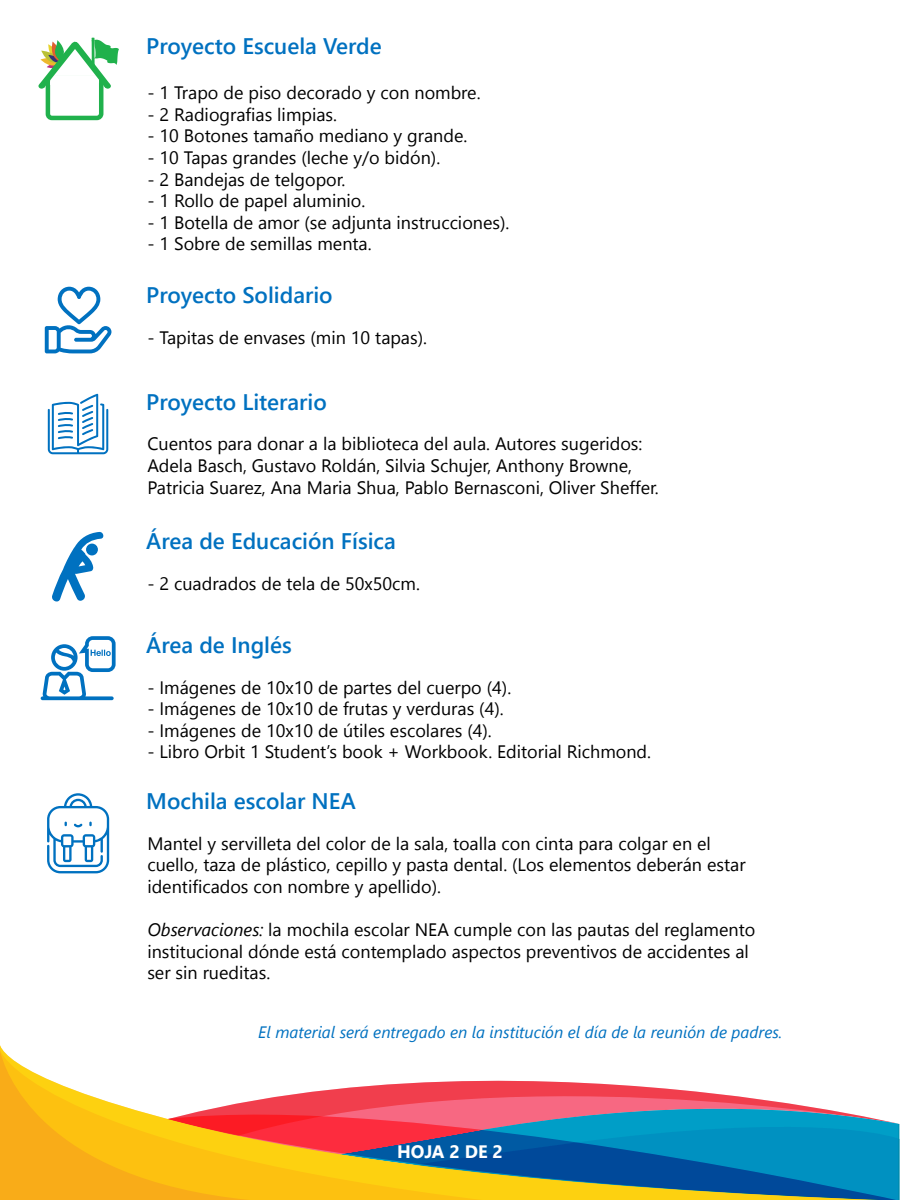
<style>
.page{position:relative;width:900px;height:1200px;background:#fff}
.page>*{position:absolute;margin:0;border:0;box-sizing:border-box;transform-origin:0 0}
.t1{font:600 22.5px "Segoe UI";color:#0071c0}
.t2{font:18px/21.6px "Segoe UI";color:#000}
.t3{font:700 18px "Segoe UI";letter-spacing:-.005em;color:#fff}
.t4{font:italic 16.5px "Segoe UI";color:#0071c0}
.s1{font-style:italic}
</style>
<div class="page">
<svg style="left:0;top:1045px;width:898px;height:155px"></svg>
<svg style="left:0;top:1051px;width:497px;height:149px"></svg>
<div style="left:46px;top:76px;width:57px;height:44px;border:4px solid #20b14c;border-radius:4px"></div>
<svg style="left:38px;top:38px;width:81px;height:79px"></svg>
<svg style="left:45px;top:287px;width:66px;height:66px"></svg>
<svg style="left:48px;top:394px;width:60px;height:60px"></svg>
<svg style="left:52px;top:532px;width:52px;height:70px"></svg>
<div style="left:86px;top:544px;width:12px;height:11px;background:#0071c0;border-radius:50%"></div>
<svg style="left:41px;top:636px;width:75px;height:64px"></svg>
<svg style="left:47px;top:793px;width:62px;height:80px"></svg>
<p class="t1" style="left:146px;top:28px;width:237px">Proyecto Escuela Verde</p>
<p class="t2" style="left:147px;top:82px;width:335px">- 1 Trapo de piso decorado y con nombre.</p>
<p class="t2" style="left:147px;top:103px;width:191px">- 2 Radiografias limpias.</p>
<p class="t2" style="left:147px;top:125px;width:322px">- 10 Botones tamaño mediano y grande.</p>
<p class="t2" style="left:147px;top:146px;width:294px">- 10 Tapas grandes (leche y/o bidón).</p>
<p class="t2" style="left:147px;top:168px;width:200px">- 2 Bandejas de telgopor.</p>
<p class="t2" style="left:147px;top:190px;width:220px">- 1 Rollo de papel aluminio.</p>
<p class="t2" style="left:147px;top:211px;width:364px">- 1 Botella de amor (se adjunta instrucciones).</p>
<p class="t2" style="left:147px;top:233px;width:226px">- 1 Sobre de semillas menta.</p>
<p class="t1" style="left:146px;top:277px;width:188px">Proyecto Solidario</p>
<p class="t2" style="left:147px;top:326px;width:281px">- Tapitas de envases (min 10 tapas).</p>
<p class="t1" style="left:146px;top:384px;width:182px">Proyecto Literario</p>
<p class="t2" style="left:147px;top:433px;width:513px">Cuentos para donar a la biblioteca del aula. Autores sugeridos:<br>Adela Basch, Gustavo Roldán, Silvia Schujer, Anthony Browne,<br>Patricia Suarez, Ana Maria Shua, Pablo Bernasconi, Oliver Sheffer.</p>
<p class="t1" style="left:146px;top:523px;width:251px">Área de Educación Física</p>
<p class="t2" style="left:147px;top:572px;width:274px">- 2 cuadrados de tela de 50x50cm.</p>
<p class="t1" style="left:146px;top:627px;width:147px">Área de Inglés</p>
<p class="t2" style="left:147px;top:676px;width:365px">- Imágenes de 10x10 de partes del cuerpo (4).</p>
<p class="t2" style="left:147px;top:698px;width:358px">- Imágenes de 10x10 de frutas y verduras (4).</p>
<p class="t2" style="left:147px;top:719px;width:346px">- Imágenes de 10x10 de útiles escolares (4).</p>
<p class="t2" style="left:147px;top:741px;width:505px">- Libro Orbit 1 Student’s book + Workbook. Editorial Richmond.</p>
<p class="t1" style="left:146px;top:783px;width:211px">Mochila escolar NEA</p>
<p class="t2" style="left:147px;top:832px;width:600px">Mantel y servilleta del color de la sala, toalla con cinta para colgar en el cuello, taza de plástico, cepillo y pasta dental. (Los elementos deberán estar identificados con nombre y apellido).</p>
<p class="t2" style="left:147px;top:919px;width:609px"><span class="s1">Observaciones:</span> la mochila escolar NEA cumple con las pautas del reglamento institucional dónde está contemplado aspectos preventivos de accidentes al ser sin rueditas.</p>
<p class="t4" style="left:258px;top:1021px;width:526px">El material será entregado en la institución el día de la reunión de padres.</p>
<p class="t3" style="left:397px;top:1138px;width:107px">HOJA 2 DE 2</p>
</div>
